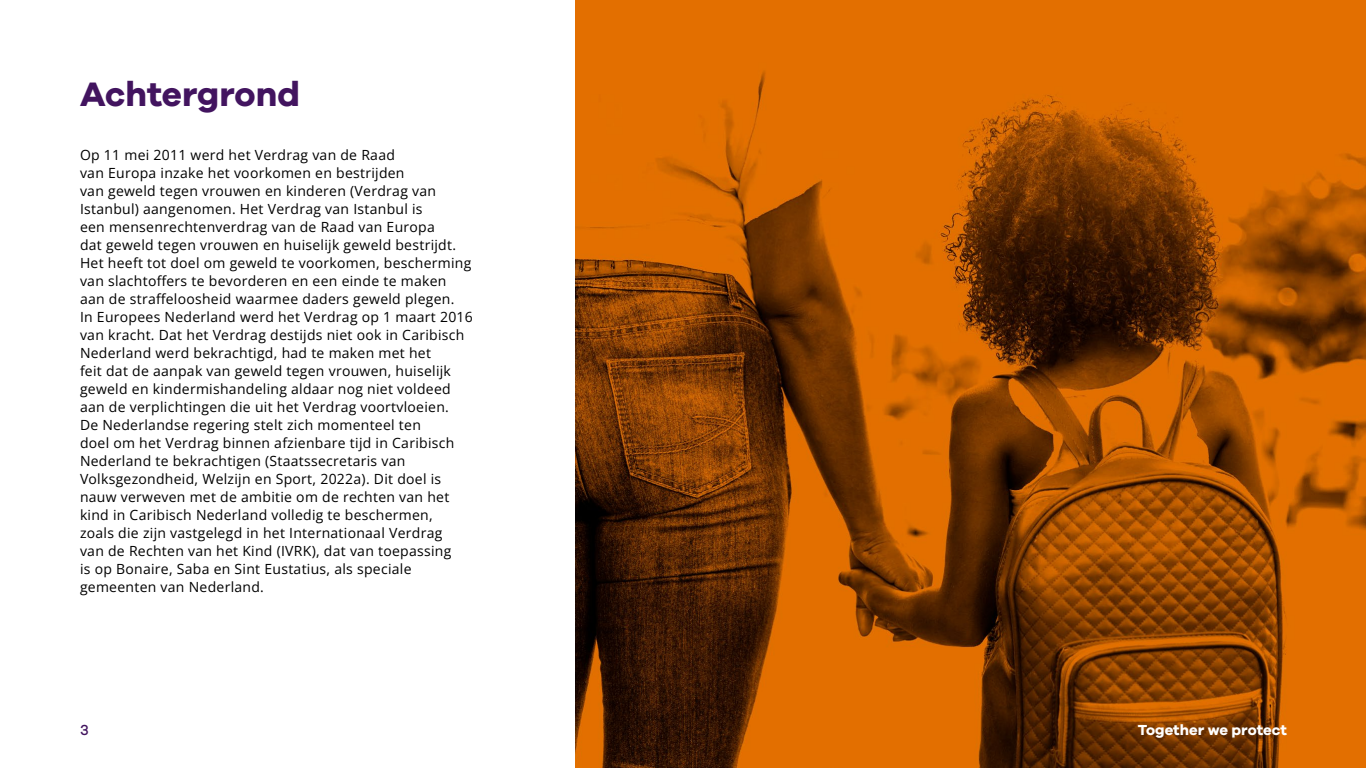
<style>
.page{position:relative;width:1366px;height:768px;background:#fff}
.page>*{position:absolute;margin:0;border:0;box-sizing:border-box;transform-origin:0 0}
.t1{font:700 35px "Galano Grotesque";color:#42145f}
.t2{font:700 15px "Galano Grotesque";color:#fff}
.t3{font:500 15px "Galano Grotesque";color:#42145f}
.t4{font:14px/18px "Open Sans";letter-spacing:.02em;color:#000}
</style>
<div class="page">
<img style="left:576px;top:0;width:790px;height:768px">
<h1 class="t1" style="left:80px;top:73px;width:221px">Achtergrond</h1>
<p class="t4" style="left:80px;top:146px;width:394px">Op 11 mei 2011 werd het Verdrag van de Raad<br>van Europa inzake het voorkomen en bestrijden<br>van geweld tegen vrouwen en kinderen (Verdrag van Istanbul) aangenomen. Het Verdrag van Istanbul is<br>een mensenrechtenverdrag van de Raad van Europa<br>dat geweld tegen vrouwen en huiselijk geweld bestrijdt.<br>Het heeft tot doel om geweld te voorkomen, bescherming van slachtoffers te bevorderen en een einde te maken aan de straffeloosheid waarmee daders geweld plegen.<br>In Europees Nederland werd het Verdrag op 1 maart 2016 van kracht. Dat het Verdrag destijds niet ook in Caribisch Nederland werd bekrachtigd, had te maken met het<br>feit dat de aanpak van geweld tegen vrouwen, huiselijk geweld en kindermishandeling aldaar nog niet voldeed aan de verplichtingen die uit het Verdrag voortvloeien.<br>De Nederlandse regering stelt zich momenteel ten<br>doel om het Verdrag binnen afzienbare tijd in Caribisch Nederland te bekrachtigen (Staatssecretaris van Volksgezondheid, Welzijn en Sport, 2022a). Dit doel is nauw verweven met de ambitie om de rechten van het kind in Caribisch Nederland volledig te beschermen,<br>zoals die zijn vastgelegd in het Internationaal Verdrag<br>van de Rechten van het Kind (IVRK), dat van toepassing<br>is op Bonaire, Saba en Sint Eustatius, als speciale gemeenten van Nederland.</p>
<p class="t3" style="left:80px;top:721px;width:10px">3</p>
<p class="t2" style="left:1138px;top:721px;width:151px">Together we protect</p>
</div>
